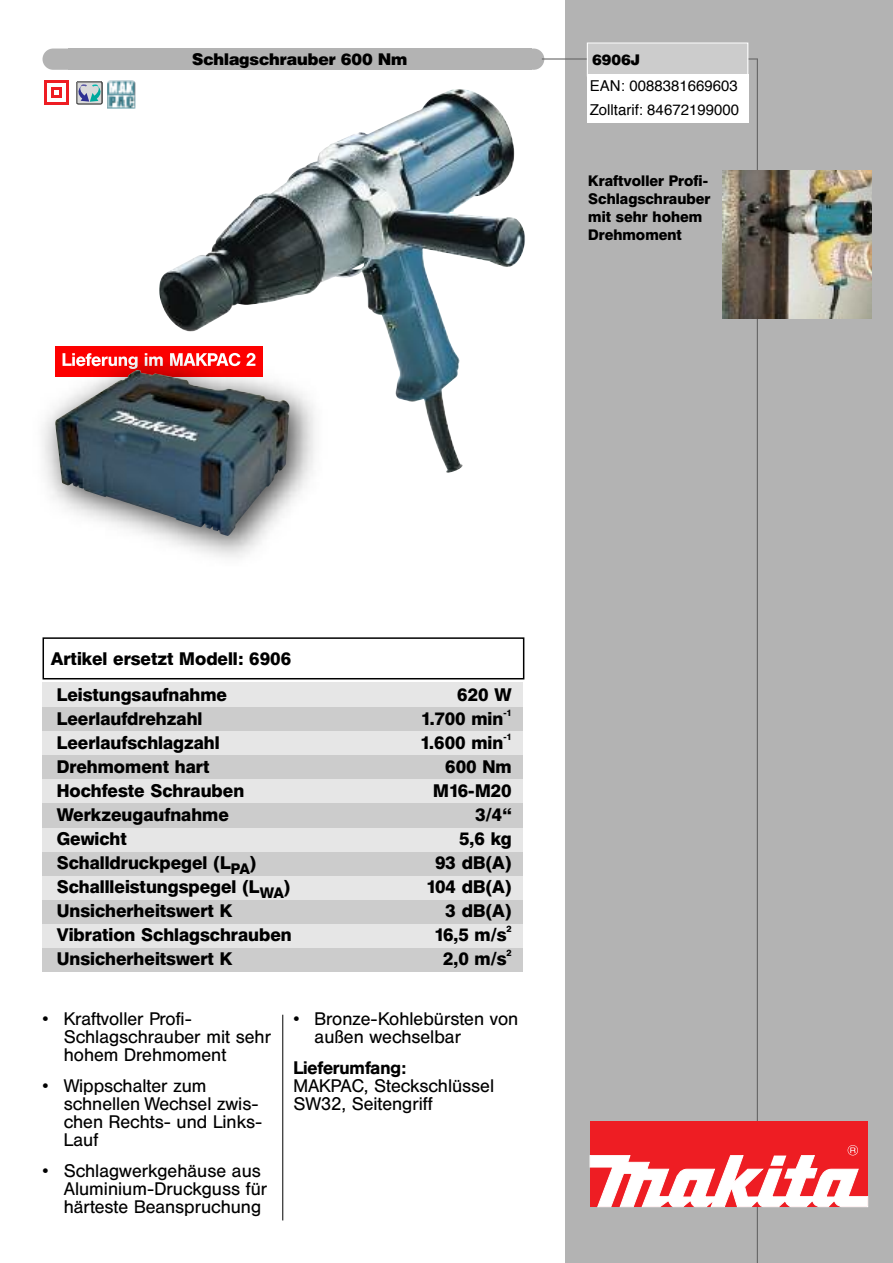
<style>
.page{position:relative;width:893px;height:1263px;background:#fff}
.page>*{position:absolute;margin:0;border:0;box-sizing:border-box;transform-origin:0 0}
.t1{font:600 18px "Helvetica BQ";color:#000}
.t2{font:18px/18px "Helvetica BQ";color:#000}
.t3{font:500 18px "Helvetica BQ";color:#000}
.t4{font:900 16.5px "Helvetica BQ";color:#000}
.t5{font:600 15px/18px "Helvetica BQ";color:#000}
.t6{font:15px/24.3px "Helvetica";color:#000}
.t7{font:900 15px "Helvetica BQ";color:#000}
.t8{font:600 9px "Helvetica BQ";color:#000}
</style>
<div class="page">
<div style="left:43px;top:948px;width:480px;height:24px;background:#ccc"></div>
<div style="left:43px;top:924px;width:480px;height:24px;background:#e6e6e6"></div>
<div style="left:43px;top:899px;width:480px;height:25px;background:#ccc"></div>
<div style="left:43px;top:875px;width:480px;height:24px;background:#e6e6e6"></div>
<div style="left:43px;top:851px;width:480px;height:24px;background:#ccc"></div>
<div style="left:43px;top:827px;width:480px;height:24px;background:#e6e6e6"></div>
<div style="left:43px;top:803px;width:480px;height:24px;background:#ccc"></div>
<div style="left:43px;top:779px;width:480px;height:24px;background:#e6e6e6"></div>
<div style="left:43px;top:755px;width:480px;height:24px;background:#ccc"></div>
<div style="left:43px;top:731px;width:480px;height:24px;background:#e6e6e6"></div>
<div style="left:43px;top:706px;width:480px;height:25px;background:#ccc"></div>
<div style="left:43px;top:682px;width:480px;height:24px;background:#e6e6e6"></div>
<div style="left:566px;top:0;width:327px;height:1263px;background:#b3b3b3"></div>
<img style="left:159px;top:89px;width:366px;height:384px">
<div style="left:43px;top:49px;width:76px;height:21px;background:#b3b3b3;border-radius:11px"></div>
<div style="left:68px;top:49px;width:463px;height:21px;background:#b3b3b3"></div>
<div style="left:523px;top:49px;width:21px;height:21px;background:#b3b3b3;border-radius:50%"></div>
<hr style="left:542px;top:58px;width:215px;height:2px;background:#666">
<div style="left:588px;top:44px;width:159px;height:31px;background:#ccc"></div>
<div style="left:587px;top:43px;width:161px;height:34px;border:1px solid #fff"></div>
<hr style="left:757px;top:58px;width:1px;height:1205px;background:#666">
<hr style="left:282px;top:1015px;width:1px;height:205px;background:#000">
<div style="left:590px;top:1121px;width:278px;height:85px;background:#ee1d23"></div>
<svg style="left:590px;top:1145px;width:278px;height:62px"></svg>
<img style="left:723px;top:170px;width:149px;height:149px">
<svg style="left:44px;top:81px;width:24px;height:23px"></svg>
<div style="left:47px;top:83px;width:18px;height:18px;background:#fff"></div>
<svg style="left:51px;top:87px;width:10px;height:10px"></svg>
<svg style="left:54px;top:90px;width:4px;height:4px"></svg>
<div style="left:76px;top:81px;width:27px;height:23px;background:#606060;border-radius:2px"></div>
<svg style="left:76px;top:81px;width:26px;height:23px"></svg>
<div style="left:587px;top:74px;width:161px;height:25px;background:#fff"></div>
<div style="left:587px;top:99px;width:161px;height:24px;background:#fff"></div>
<div style="left:43px;top:637px;width:481px;height:42px;border:2px solid #000"></div>
<img style="left:107px;top:80px;width:28px;height:29px">
<img style="left:42px;top:338px;width:320px;height:220px">
<img style="left:55px;top:347px;width:207px;height:23px">
<img style="left:63px;top:353px;width:112px;height:16px">
<img style="left:55px;top:370px;width:235px;height:166px">
<p class="t4" style="left:192px;top:50px;width:217px">Schlagschrauber 600 Nm</p>
<p class="t7" style="left:592px;top:51px;width:49px">6906J</p>
<p class="t6" style="left:590px;top:75px;width:151px">EAN: 0088381669603<br>Zolltarif: 84672199000</p>
<p class="t5" style="left:588px;top:172px;width:124px">Kraftvoller Profi-<br>Schlagschrauber mit sehr hohem<br>Drehmoment</p>
<p class="t1" style="left:51px;top:648px;width:242px">Artikel ersetzt Modell: 6906</p>
<p class="t1" style="left:57px;top:685px;width:172px">Leistungsaufnahme</p>
<p class="t1" style="left:457px;top:685px;width:56px">620 W</p>
<p class="t1" style="left:57px;top:709px;width:147px">Leerlaufdrehzahl</p>
<p class="t1" style="left:421px;top:709px;width:84px">1.700 min</p>
<p class="t8" style="left:503px;top:708px;width:10px">-1</p>
<p class="t1" style="left:57px;top:733px;width:164px">Leerlaufschlagzahl</p>
<p class="t1" style="left:420px;top:733px;width:85px">1.600 min</p>
<p class="t8" style="left:503px;top:732px;width:10px">-1</p>
<p class="t1" style="left:57px;top:757px;width:154px">Drehmoment hart</p>
<p class="t1" style="left:445px;top:757px;width:68px">600 Nm</p>
<p class="t1" style="left:57px;top:781px;width:189px">Hochfeste Schrauben</p>
<p class="t1" style="left:433px;top:781px;width:80px">M16-M20</p>
<p class="t1" style="left:57px;top:805px;width:174px">Werkzeugaufnahme</p>
<p class="t1" style="left:475px;top:805px;width:38px">3/4“</p>
<p class="t1" style="left:57px;top:829px;width:72px">Gewicht</p>
<p class="t1" style="left:459px;top:829px;width:54px">5,6 kg</p>
<p class="t1" style="left:57px;top:853px;width:201px">Schalldruckpegel (L<sub>PA</sub>)</p>
<p class="t1" style="left:435px;top:853px;width:78px">93 dB(A)</p>
<p class="t1" style="left:57px;top:877px;width:235px">Schallleistungspegel (L<sub>WA</sub>)</p>
<p class="t1" style="left:426px;top:877px;width:87px">104 dB(A)</p>
<p class="t1" style="left:57px;top:901px;width:177px">Unsicherheitswert K</p>
<p class="t1" style="left:446px;top:901px;width:68px">3 dB(A)</p>
<p class="t1" style="left:57px;top:925px;width:236px">Vibration Schlagschrauben</p>
<p class="t1" style="left:434px;top:925px;width:74px">16,5 m/s</p>
<p class="t8" style="left:506px;top:924px;width:7px">2</p>
<p class="t1" style="left:57px;top:949px;width:177px">Unsicherheitswert K</p>
<p class="t1" style="left:443px;top:949px;width:65px">2,0 m/s</p>
<p class="t8" style="left:506px;top:948px;width:7px">2</p>
<p class="t2" style="left:64px;top:1010px;width:209px;text-indent:-21px">• Kraftvoller Profi-<br>Schlagschrauber mit sehr hohem Drehmoment</p>
<p class="t2" style="left:64px;top:1077px;width:200px;text-indent:-21px">• Wippschalter zum schnellen Wechsel zwis&shy;chen Rechts- und Links-<br>Lauf</p>
<p class="t2" style="left:64px;top:1161px;width:205px;text-indent:-21px">• Schlagwerkgehäuse aus<br>Aluminium-Druckguss für härteste Beanspruchung</p>
<p class="t2" style="left:315px;top:1010px;width:205px;text-indent:-21px">• Bronze-Kohlebürsten von außen wechselbar</p>
<p class="t3" style="left:293px;top:1058px;width:114px">Lieferumfang:</p>
<p class="t2" style="left:293px;top:1077px;width:202px">MAKPAC, Steckschlüssel<br>SW32, Seitengriff</p>
</div>
